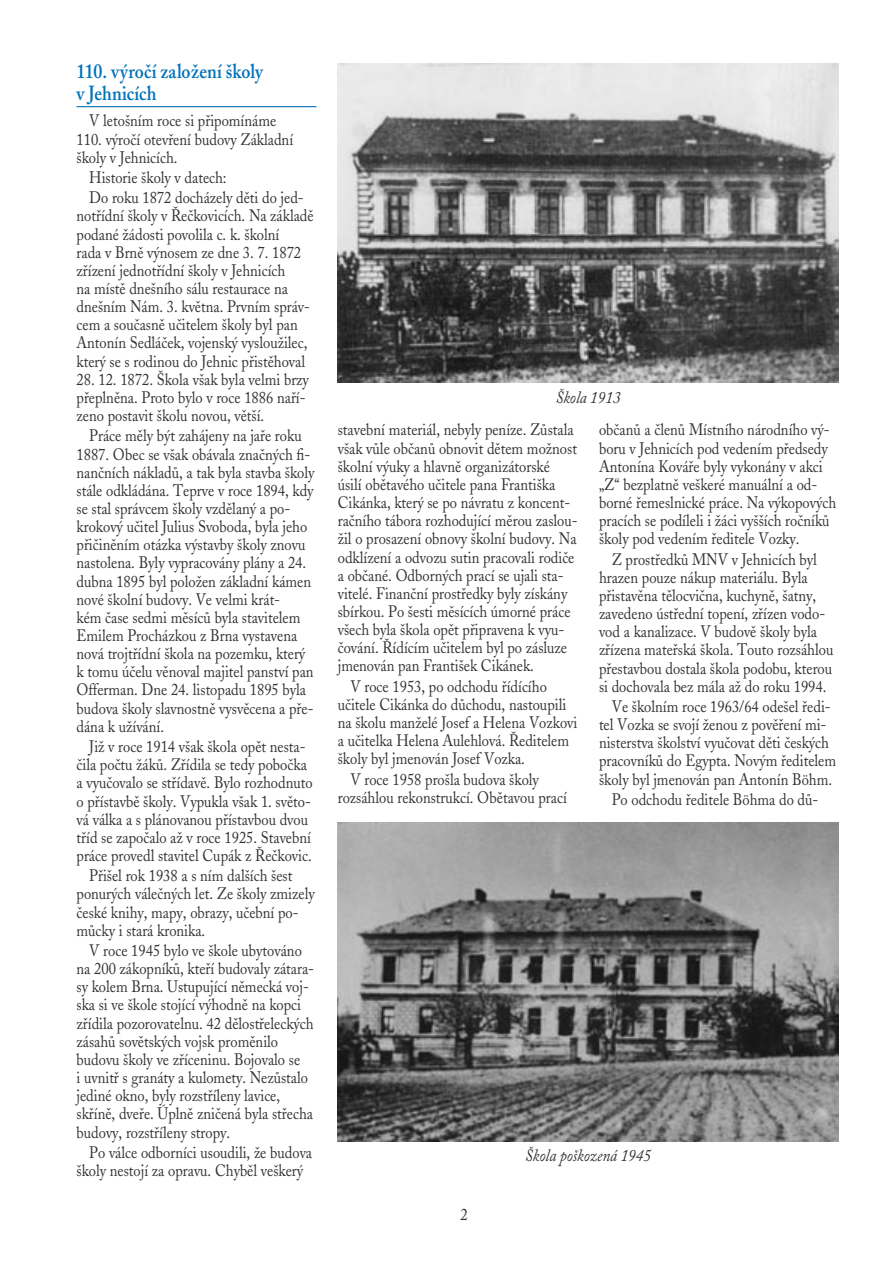
<style>
.page{position:relative;width:893px;height:1263px;background:#fff}
.page>*{position:absolute;margin:0;border:0;box-sizing:border-box;transform-origin:0 0}
.NADPIS_1{font:600 20.25px/21.3px "Adobe Caslon CE";letter-spacing:.005em;color:#0072ba;scale:.88 1}
.Kursiva{font:italic 17.25px "Adobe Caslon CE";color:#323235;scale:.88 1}
.BODY_Left{font:16.5px/18.1px "Adobe Caslon CE";color:#323235;scale:.88 1}
</style>
<div class="page">
<hr style="left:77px;top:106px;width:239px;height:1px;background:#0072ba">
<img style="left:337px;top:64px;width:502px;height:319px">
<img style="left:337px;top:822px;width:502px;height:319px">
<p class="NADPIS_1" style="left:77px;top:61px;width:213px">110. výročí založení školy v Jehnicích</p>
<p class="BODY_Left" style="left:77px;top:112px;width:248px;text-indent:13px">V letošním roce si připomínáme<br>110. výročí otevření budovy Základní školy v Jehnicích.</p>
<p class="BODY_Left" style="left:89px;top:169px;width:158px">Historie školy v datech:</p>
<p class="BODY_Left" style="left:77px;top:189px;width:271px;text-indent:13px">Do roku 1872 docházely děti do jed&shy;notřídní školy v Řečkovicích. Na základě podané žádosti povolila c. k. školní<br>rada v Brně výnosem ze dne 3. 7. 1872 zřízení jednotřídní školy v Jehnicích<br>na místě dnešního sálu restaurace na dnešním Nám. 3. května. Prvním správ&shy;cem a současně učitelem školy byl pan Antonín Sedláček, vojenský vysloužilec, který se s rodinou do Jehnic přistěhoval</p>
<p class="BODY_Left" style="left:77px;top:370px;width:266px">28. 12. 1872. Škola však byla velmi brzy přeplněna. Proto bylo v roce 1886 naří&shy;zeno postavit školu novou, větší.</p>
<p class="BODY_Left" style="left:77px;top:427px;width:272px;text-indent:13px">Práce měly být zahájeny na jaře roku 1887. Obec se však obávala značných fi&shy;nančních nákladů, a tak byla stavba školy stále odkládána. Teprve v roce 1894, kdy se stal správcem školy vzdělaný a po&shy;krokový učitel Julius Svoboda, byla jeho přičiněním otázka výstavby školy znovu nastolena. Byly vypracovány plány a 24. dubna 1895 byl položen základní kámen nové školní budovy. Ve velmi krát-<br>kém čase sedmi měsíců byla stavitelem Emilem Procházkou z Brna vystavena nová trojtřídní škola na pozemku, který k tomu účelu věnoval majitel panství pan Offerman. Dne 24. listopadu 1895 byla budova školy slavnostně vysvěcena a pře&shy;dána k užívání.</p>
<p class="BODY_Left" style="left:77px;top:738px;width:270px;text-align:center">Již v roce 1914 však škola opět nesta&shy;čila počtu žáků. Zřídila se tedy pobočka a vyučovalo se střídavě. Bylo rozhodnuto o přístavbě školy. Vypukla však 1. světo&shy;vá válka a s plánovanou přístavbou dvou tříd se započalo až v roce 1925. Stavební práce provedl stavitel Cupák z Řečkovic.</p>
<p class="BODY_Left" style="left:77px;top:867px;width:272px;text-indent:13px">Přišel rok 1938 a s ním dalších šest ponurých válečných let. Ze školy zmizely české knihy, mapy, obrazy, učební po&shy;můcky i stará kronika.</p>
<p class="BODY_Left" style="left:77px;top:942px;width:271px;text-indent:13px">V roce 1945 bylo ve škole ubytováno na 200 zákopníků, kteří budovaly zátara&shy;sy kolem Brna. Ustupující německá voj&shy;ska si ve škole stojící výhodně na kopci zřídila pozorovatelnu. 42 dělostřeleckých zásahů sovětských vojsk proměnilo budovu školy ve zříceninu. Bojovalo se<br>i uvnitř s granáty a kulomety. Nezůstalo jediné okno, byly rozstříleny lavice, skříně, dveře. Úplně zničená byla střecha budovy, rozstříleny stropy.</p>
<p class="BODY_Left" style="left:77px;top:1143px;width:269px;text-indent:13px">Po válce odborníci usoudili, že budova školy nestojí za opravu. Chyběl veškerý</p>
<p class="Kursiva" style="left:556px;top:387px;width:75px">Škola 1913</p>
<p class="BODY_Left" style="left:338px;top:421px;width:274px">stavební materiál, nebyly peníze. Zůstala však vůle občanů obnovit dětem možnost školní výuky a hlavně organizátorské úsilí obětavého učitele pana Františka Cikánka, který se po návratu z koncent&shy;račního tábora rozhodující měrou zaslou&shy;žil o prosazení obnovy školní budovy. Na odklízení a odvozu sutin pracovali rodiče a občané. Odborných prací se ujali sta&shy;vitelé. Finanční prostředky byly získány sbírkou. Po šesti měsících úmorné práce všech byla škola opět připravena k vyu&shy;čování. Řídícím učitelem byl po zásluze jmenován pan František Cikánek.</p>
<p class="BODY_Left" style="left:338px;top:677px;width:274px;text-indent:13px">V roce 1953, po odchodu řídícího učitele Cikánka do důchodu, nastoupili na školu manželé Josef a Helena Vozkovi a učitelka Helena Aulehlová. Ředitelem školy byl jmenován Josef Vozka.</p>
<p class="BODY_Left" style="left:338px;top:770px;width:262px;text-indent:13px">V roce 1958 prošla budova školy rozsáhlou rekonstrukcí. Obětavou prací</p>
<p class="BODY_Left" style="left:599px;top:421px;width:271px">občanů a členů Místního národního vý&shy;boru v Jehnicích pod vedením předsedy Antonína Kováře byly vykonány v akci „Z“ bezplatně veškeré manuální a od&shy;borné řemeslnické práce. Na výkopových pracích se podíleli i žáci vyšších ročníků školy pod vedením ředitele Vozky.</p>
<p class="BODY_Left" style="left:599px;top:550px;width:268px;text-indent:13px">Z prostředků MNV v Jehnicích byl hrazen pouze nákup materiálu. Byla přistavěna tělocvična, kuchyně, šatny, zavedeno ústřední topení, zřízen vodo&shy;vod a kanalizace. V budově školy byla zřízena mateřská škola. Touto rozsáhlou přestavbou dostala škola podobu, kterou si dochovala bez mála až do roku 1994.</p>
<p class="BODY_Left" style="left:599px;top:698px;width:271px;text-align:center">Ve školním roce 1963/64 odešel ředi&shy;tel Vozka se svojí ženou z pověření mi&shy;nisterstva školství vyučovat děti českých pracovníků do Egypta. Novým ředitelem školy byl jmenován pan Antonín Böhm.</p>
<p class="BODY_Left" style="left:612px;top:790px;width:236px">Po odchodu ředitele Böhma do dů-</p>
<p class="BODY_Left" style="left:460px;top:1205px;width:10px">2</p>
<p class="Kursiva" style="left:525px;top:1145px;width:144px">Škola poškozená 1945</p>
</div>
